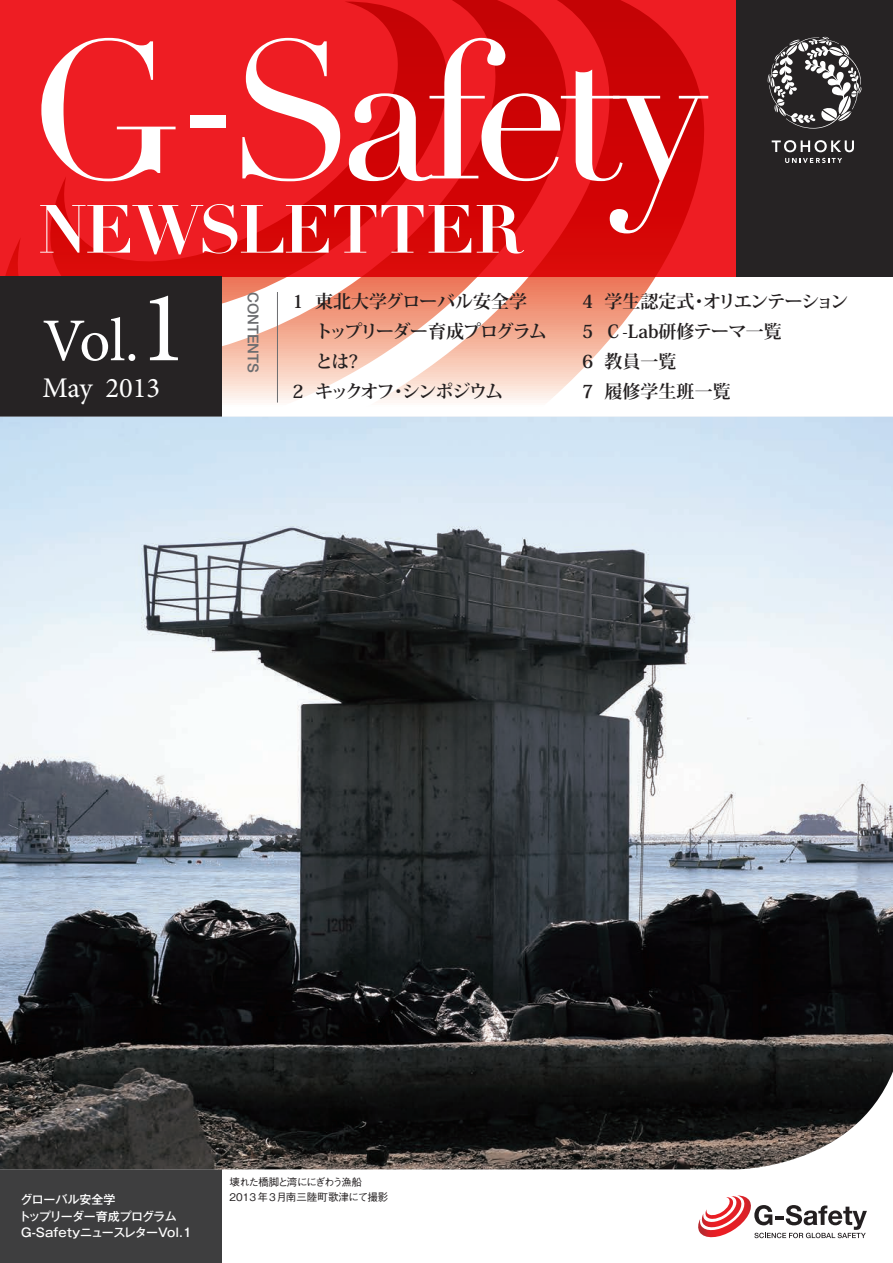
<style>
.page{position:relative;width:893px;height:1263px;background:#fff}
.page>*{position:absolute;margin:0;border:0;box-sizing:border-box;transform-origin:0 0}
.t1{font:192.45px "Didot";letter-spacing:-.06em;color:#fff}
.t2{font:700 66.9px "Didot";color:#fff}
.t3{font:60.75px "Minion Pro";color:#fff}
.t4{font:28.5px "Minion Pro";color:#fff}
.t5{font:700 18px/30px "Koz Min Pro";color:#231f20}
.t6{font:700 18px "Koz Min Pro";letter-spacing:-.08em;color:#231f20}
.t7{font:700 18px "Koz Min Pro";letter-spacing:-.1em;color:#231f20}
.t8{font:700 18px "Koz Min Pro";letter-spacing:-.04em;color:#231f20}
.t9{font:500 15px "Helvetica Neue LT Std";color:#6c6d70}
.t10{font:500 12px/16.5px "Gothic MB101 Pr 5";letter-spacing:-.025em;color:#fff}
.t11{font:500 10.5px/15px "Gothic BBB Pr 5";letter-spacing:-.04em;color:#231f20}
.s1{font-size:101.85px}
</style>
<div class="page">
<div style="left:0;top:0;width:893px;height:276px;background:#ee1d23"></div>
<svg style="left:5px;top:0;width:713px;height:417px"></svg>
<div style="left:736px;top:0;width:157px;height:276px;background:#262324"></div>
<div style="left:0;top:276px;width:221px;height:987px;background:#262324"></div>
<div style="left:0;top:1101px;width:221px;height:162px;background:#3e3e3f"></div>
<img style="left:0;top:417px;width:893px;height:752px">
<hr style="left:277px;top:292px;width:1px;height:111px;background:#6c6d70">
<svg style="left:785px;top:158px;width:57px;height:5px"></svg>
<svg style="left:772px;top:140px;width:82px;height:12px"></svg>
<svg style="left:767px;top:37px;width:95px;height:92px"></svg>
<svg style="left:698px;top:1195px;width:169px;height:44px"></svg>
<h1 class="t1" style="left:27px;top:-4px;width:681px">G-Safety</h1>
<h2 class="t2" style="left:38px;top:188px;width:486px">NEWSLETTER</h2>
<h3 class="t3" style="left:43px;top:300px;width:147px">Vol.<span class="s1">1</span></h3>
<h3 class="t4" style="left:43px;top:369px;width:119px">May 2013</h3>
<p class="t9" style="left:262px;top:292px;width:82px;rotate:90deg">CONTENTS</p>
<p class="t5" style="left:293px;top:285px;width:236px">1 東北大学グローバル安全学</p>
<p class="t6" style="left:315px;top:318px;width:233px">トップリーダー育成プログラム</p>
<p class="t8" style="left:315px;top:348px;width:44px">とは?</p>
<p class="t7" style="left:293px;top:378px;width:212px">2 キックオフ・シンポジウム</p>
<p class="t5" style="left:582px;top:285px;width:268px">4 学生認定式・オリエンテーション<br>5 Ｃ-Lab研修テーマ一覧<br>6 教員一覧<br>7 履修学生班一覧</p>
<p class="t10" style="left:19px;top:1190px;width:175px">グローバル安全学<br>トップリーダー育成プログラム<br>G-SafetyニュースレターVol.1</p>
<p class="t11" style="left:230px;top:1174px;width:160px">壊れた橋脚と湾ににぎわう漁船<br>2013年3月南三陸町歌津にて撮影</p>
</div>
